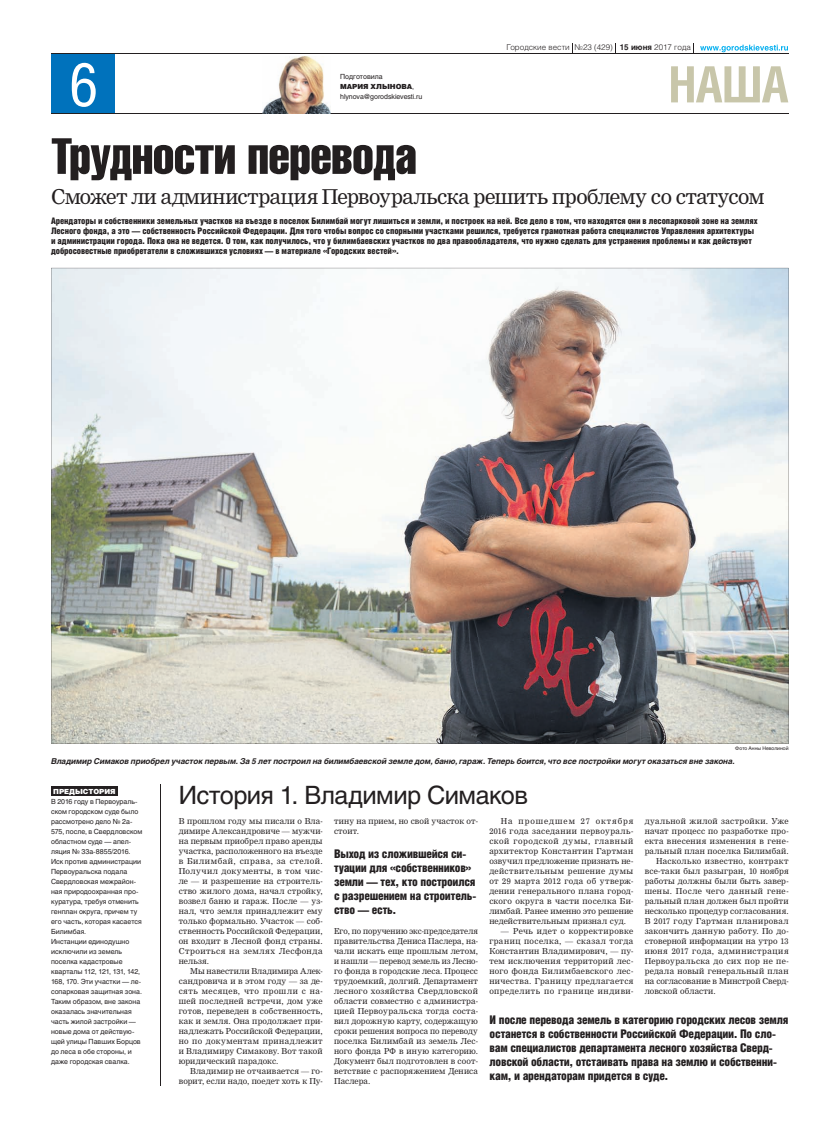
<style>
.page{position:relative;width:817px;height:1134px;background:#fff}
.page>*{position:absolute;margin:0;border:0;box-sizing:border-box;transform-origin:0 0}
.t1{font:60px "Helios Cond";color:#fff}
.t2{font:50px "Helios Compressed";letter-spacing:-.005em;color:#231f20}
.t3{font:700 50px "Helios Cond";color:#c8c6aa}
.t4{font:25px "Helios";letter-spacing:-.02em;color:#231f20}
.t5{font:20px "Nimrod Cyr";letter-spacing:-.02em;color:#231f20}
.t6{font:900 12px/14px "Helios Cond";letter-spacing:-.025em;color:#231f20}
.t7{font:900 9px/10px "Helios Cond";letter-spacing:-.01em;color:#231f20}
.t8{font:8px/10px "Nimrod Cyr";letter-spacing:.025em;color:#231f20;text-align:justify}
.t9{font:italic 700 8px "Helios";letter-spacing:-.005em;color:#231f20}
.t10{font:8px "Nimrod Cyr";letter-spacing:.055em;color:#231f20}
.t11{font:8px "Nimrod Cyr";letter-spacing:.005em;color:#231f20}
.t12{font:8px "Nimrod Cyr";letter-spacing:.06em;color:#231f20}
.t13{font:300 8px "Helios";color:#231f20}
.t14{font:8px "Nimrod Cyr";letter-spacing:.065em;color:#231f20}
.t15{font:8px "Nimrod Cyr";letter-spacing:.045em;color:#231f20}
.t16{font:8px "Nimrod Cyr";letter-spacing:.07em;color:#231f20}
.t17{font:8px "Nimrod Cyr";letter-spacing:.05em;color:#231f20}
.t18{font:7px/10px "Helios";color:#231f20}
.t19{font:5px "Helios";letter-spacing:.005em;color:#231f20}
.s1{font-weight:700}
.s2{font-weight:900}
.s3{font-weight:900;color:#fff}
</style>
<div class="page">
<div style="left:51px;top:54px;width:63px;height:60px;background:#0072bc"></div>
<hr style="left:51px;top:114px;width:737px;height:1px;background:#231f20">
<hr style="left:51px;top:54px;width:737px;height:1px;background:#231f20">
<svg style="left:700px;top:45px;width:87px;height:7px"></svg>
<img style="left:262px;top:56px;width:68px;height:59px">
<div style="left:51px;top:787px;width:66px;height:9px;background:#231f20"></div>
<hr style="left:160px;top:784px;width:1px;height:302px;background:#231f20">
<img style="left:51px;top:268px;width:737px;height:476px">
<p class="t13" style="left:506px;top:45px;width:186px">Городские вести №23 (429) <span class="s1">15 июня</span> 2017 года</p>
<p class="t3" style="left:668px;top:67px;width:122px">НАША</p>
<p class="t1" style="left:69px;top:63px;width:30px">6</p>
<p class="t18" style="left:340px;top:73px;width:84px">Подготовила<br><span class="s2">МАРИЯ ХЛЫНОВА</span>, hlynova@gorodskievesti.ru</p>
<p class="t2" style="left:51px;top:136px;width:367px">Трудности перевода</p>
<p class="t5" style="left:51px;top:188px;width:714px">Сможет ли администрация Первоуральска решить проблему со статусом</p>
<p class="t7" style="left:51px;top:216px;width:708px">Арендаторы и собственники земельных участков на въезде в поселок Билимбай могут лишиться и земли, и построек на ней. Все дело в том, что находятся они в лесопарковой зоне на землях Лесного фонда, а это — собственность Российской Федерации. Для того чтобы вопрос со спорными участками решился, требуется грамотная работа специалистов Управления архитектуры и администрации города. Пока она не ведется. О том, как получилось, что у билимбаевских участков по два правообладателя, что нужно сделать для устранения проблемы и как действуют добросовестные приобретатели в сложившихся условиях — в материале «Городских вестей».</p>
<p class="t19" style="left:735px;top:746px;width:55px">Фото Анны Неволиной</p>
<p class="t9" style="left:51px;top:758px;width:685px">Владимир Симаков приобрел участок первым. За 5 лет построил на билимбаевской земле дом, баню, гараж. Теперь боится, что все постройки могут оказаться вне закона.</p>
<p class="t18" style="left:51px;top:787px;width:93px;text-indent:2px"><span class="s3">ПРЕДЫСТОРИЯ<br></span>В 2016 году в Первоураль&shy;ском городском суде было рассмотрено дело № 2а-<br>575, после, в Свердловском областном суде — апел&shy;ляция № 33а-8855/2016.<br>Иск против администрации<br>Первоуральска подала<br>Свердловская межрайон&shy;ная природоохранная про&shy;куратура, требуя отменить генплан округа, причем ту его часть, которая касается<br>Билимбая.<br>Инстанции единодушно исключили из земель поселка кадастровые кварталы 112, 121, 131, 142,<br>168, 170. Эти участки — ле&shy;сопарковая защитная зона.<br>Таким образом, вне закона оказалась значительная часть жилой застройки — новые дома от действую&shy;щей улицы Павших Борцов до леса в обе стороны, и даже городская свалка.</p>
<p class="t4" style="left:179px;top:786px;width:351px">История 1. Владимир Симаков</p>
<p class="t8" style="left:489px;top:816px;width:145px;text-indent:11px">На прошедшем 27 октября 2016 года заседании первоураль&shy;ской городской думы, главный архитектор Константин Гартман озвучил предложение признать не&shy;действительным решение думы от 29 марта 2012 года об утверж&shy;дении генерального плана город&shy;ского округа в части поселка Би&shy;лимбай. Ранее именно это решение недействительным признал суд.</p>
<p class="t8" style="left:489px;top:926px;width:145px;text-indent:11px">— Речь идет о корректировке границ поселка, — сказал тогда Константин Владимирович, — пу&shy;тем исключения территорий лес&shy;ного фонда Билимбаевского лес&shy;ничества. Границу предлагается определить по границе индиви-</p>
<p class="t8" style="left:334px;top:816px;width:145px">тину на прием, но свой участок от&shy;стоит.</p>
<p class="t6" style="left:334px;top:846px;width:144px">Выход из сложившейся си&shy;туации для «собственников» земли — тех, кто построился с разрешением на строитель&shy;ство — есть.</p>
<p class="t8" style="left:334px;top:926px;width:145px">Его, по поручению экс-председателя правительства Дениса Паслера, на&shy;чали искать еще прошлым летом, и нашли — перевод земель из Лесно&shy;го фонда в городские леса. Процесс трудоемкий, долгий. Департамент лесного хозяйства Свердловской области совместно с администра&shy;цией Первоуральска тогда соста&shy;вил дорожную карту, содержащую сроки решения вопроса по переводу поселка Билимбай из земель Лес&shy;ного фонда РФ в иную категорию.<br>Документ был подготовлен в соот&shy;ветствие с распоряжением Дениса Паслера.</p>
<p class="t15" style="left:644px;top:818px;width:145px">дуальной жилой застройки. Уже</p>
<p class="t8" style="left:644px;top:826px;width:145px">начат процесс по разработке про-</p>
<p class="t8" style="left:644px;top:836px;width:145px">екта внесения изменения в гене-</p>
<p class="t8" style="left:644px;top:846px;width:145px">ральный план поселка Билимбай.</p>
<p class="t8" style="left:656px;top:856px;width:134px">Насколько известно, контракт</p>
<p class="t8" style="left:644px;top:866px;width:145px">все-таки был разыгран, 10 ноября</p>
<p class="t8" style="left:644px;top:876px;width:145px">работы должны были быть завер-</p>
<p class="t12" style="left:644px;top:888px;width:145px">шены. После чего данный гене-</p>
<p class="t8" style="left:644px;top:896px;width:145px">ральный план должен был пройти</p>
<p class="t8" style="left:644px;top:906px;width:145px">несколько процедур согласования.</p>
<p class="t10" style="left:644px;top:918px;width:145px">В 2017 году Гартман планировал</p>
<p class="t8" style="left:644px;top:926px;width:145px">закончить данную работу. По до-</p>
<p class="t8" style="left:644px;top:936px;width:145px">стоверной информации на утро 13</p>
<p class="t16" style="left:644px;top:948px;width:145px">июня 2017 года, администрация</p>
<p class="t8" style="left:644px;top:956px;width:145px">Первоуральска до сих пор не пе-</p>
<p class="t8" style="left:644px;top:966px;width:145px">редала новый генеральный план</p>
<p class="t11" style="left:644px;top:978px;width:145px">на согласование в Минстрой Сверд-</p>
<p class="t8" style="left:644px;top:986px;width:73px">ловской области.</p>
<p class="t8" style="left:179px;top:816px;width:145px">В прошлом году мы писали о Вла-</p>
<p class="t8" style="left:179px;top:826px;width:145px">димире Александровиче — мужчи-</p>
<p class="t8" style="left:179px;top:836px;width:145px">на первым приобрел право аренды</p>
<p class="t11" style="left:179px;top:848px;width:145px">участка, расположенного на въезде</p>
<p class="t14" style="left:179px;top:858px;width:145px">в Билимбай, справа, за стелой.</p>
<p class="t10" style="left:179px;top:868px;width:145px">Получил документы, в том чис-</p>
<p class="t8" style="left:179px;top:876px;width:145px">ле — и разрешение на строитель-</p>
<p class="t8" style="left:179px;top:886px;width:145px">ство жилого дома, начал стройку,</p>
<p class="t8" style="left:179px;top:896px;width:145px">возвел баню и гараж. После — уз-</p>
<p class="t8" style="left:179px;top:906px;width:145px">нал, что земля принадлежит ему</p>
<p class="t8" style="left:179px;top:916px;width:145px">только формально. Участок — соб-</p>
<p class="t8" style="left:179px;top:926px;width:145px">ственность Российской Федерации,</p>
<p class="t8" style="left:179px;top:936px;width:145px">он входит в Лесной фонд страны.</p>
<p class="t10" style="left:179px;top:948px;width:145px">Строиться на землях Лесфонда</p>
<p class="t8" style="left:179px;top:956px;width:32px">нельзя.</p>
<p class="t8" style="left:190px;top:966px;width:134px">Мы навестили Владимира Алек-</p>
<p class="t8" style="left:179px;top:976px;width:145px">сандровича и в этом году — за де-</p>
<p class="t12" style="left:179px;top:988px;width:145px">сять месяцев, что прошли с на-</p>
<p class="t8" style="left:179px;top:996px;width:145px">шей последней встречи, дом уже</p>
<p class="t8" style="left:179px;top:1006px;width:145px">готов, переведен в собственность,</p>
<p class="t8" style="left:179px;top:1016px;width:145px">как и земля. Она продолжает при-</p>
<p class="t8" style="left:179px;top:1026px;width:145px">надлежать Российской Федерации,</p>
<p class="t17" style="left:179px;top:1038px;width:145px">но по документам принадлежит</p>
<p class="t8" style="left:179px;top:1046px;width:145px">и Владимиру Симакову. Вот такой</p>
<p class="t8" style="left:179px;top:1056px;width:101px">юридический парадокс.</p>
<p class="t8" style="left:190px;top:1066px;width:134px">Владимир не отчаивается — го-</p>
<p class="t8" style="left:179px;top:1076px;width:145px">ворит, если надо, поедет хоть к Пу-</p>
<p class="t6" style="left:489px;top:1012px;width:300px">И после перевода земель в категорию городских лесов земля останется в собственности Российской Федерации. По сло&shy;вам специалистов департамента лесного хозяйства Сверд&shy;ловской области, отстаивать права на землю и собственни&shy;кам, и арендаторам придется в суде.</p>
</div>
